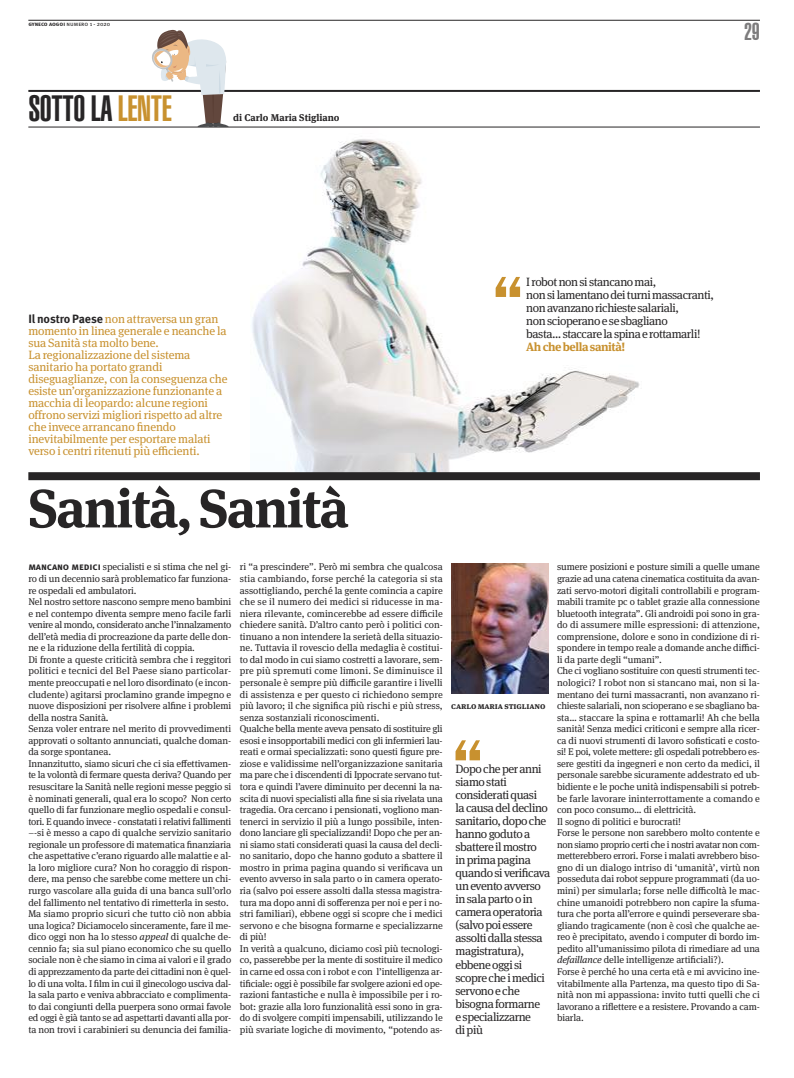
<style>
.page{position:relative;width:794px;height:1078px;background:#fff}
.page>*{position:absolute;margin:0;border:0;box-sizing:border-box;transform-origin:0 0}
.t1{font:700 53.9px "Meta Serif OT";color:#272526}
.t2{font:900 extra-condensed 36px "Helvetica";letter-spacing:-.01em;color:#272526}
.t3{font:900 extra-condensed 24px "Helvetica";color:#7d7c7d}
.t4{font:12px/13px "Meta Serif OT";letter-spacing:-.035em;color:#272526}
.t5{font:12px/12px "Meta Serif OT";letter-spacing:-.01em;color:#c8912f}
.t6{font:700 12px "Meta Serif OT";color:#c8912f}
.t7{font:9.8px/11.6px "Meta Serif OT";letter-spacing:-.01em;color:#272526}
.t8{font:700 9.8px "Meta Serif OT";color:#272526}
.t9{font:700 8.5px "Meta Serif OT";letter-spacing:-.01em;color:#272526}
.t10{font:6px "Meta Pro";color:#272526}
.s1{font-weight:700}
.s2{color:#c8912f}
.s3{font-family:"Meta Pro";font-weight:700;color:#272526}
.s4{font-family:"Meta Pro";font-weight:700;font-size:10px}
.s5{font-style:italic}
</style>
<div class="page">
<img style="left:252px;top:139px;width:388px;height:333px">
<hr style="left:28px;top:20px;width:732px;height:1px;background:#272526">
<hr style="left:28px;top:90px;width:732px;height:2px;background:#272526">
<hr style="left:28px;top:127px;width:732px;height:1px;background:#272526">
<svg style="left:152px;top:30px;width:76px;height:97px"></svg>
<div style="left:28px;top:472px;width:732px;height:8px;background:#272526"></div>
<svg style="left:455px;top:740px;width:25px;height:20px"></svg>
<svg style="left:495px;top:277px;width:25px;height:20px"></svg>
<img style="left:451px;top:563px;width:97px;height:130px">
<p class="t10" style="left:28px;top:22px;width:83px"><span class="s1">gyneco aogoi</span> numero 1 - 2020</p>
<h2 class="t2" style="left:28px;top:95px;width:145px">SOTTO LA <span class="s2">LENTE</span></h2>
<p class="t8" style="left:233px;top:114px;width:108px">di Carlo Maria Stigliano</p>
<p class="t5" style="left:28px;top:313px;width:201px"><span class="s3">Il nostro Paese</span> non attraversa un gran momento in linea generale e neanche la sua Sanità sta molto bene.<br>La regionalizzazione del sistema sanitario ha portato grandi diseguaglianze, con la conseguenza che esiste un’organizzazione funzionante a macchia di leopardo: alcune regioni offrono servizi migliori rispetto ad altre che invece arrancano finendo inevitabilmente per esportare malati verso i centri ritenuti più efficienti.</p>
<h1 class="t1" style="left:28px;top:488px;width:322px">Sanità, Sanità</h1>
<h3 class="t3" style="left:744px;top:23px;width:17px">29</h3>
<p class="t4" style="left:526px;top:276px;width:189px">I robot non si stancano mai,<br>non si lamentano dei turni massacranti, non avanzano richieste salariali,<br>non scioperano e se sbagliano<br>basta… staccare la spina e rottamarli!</p>
<p class="t6" style="left:526px;top:342px;width:101px">Ah che bella sanità!</p>
<p class="t7" style="left:28px;top:562px;width:204px"><span class="s4">mancano medici</span> specialisti e si stima che nel gi&shy;ro di un decennio sarà problematico far funziona&shy;re ospedali ed ambulatori.<br>Nel nostro settore nascono sempre meno bambini e nel contempo diventa sempre meno facile farli venire al mondo, considerato anche l’innalzamento dell’età media di procreazione da parte delle don&shy;ne e la riduzione della fertilità di coppia.<br>Di fronte a queste criticità sembra che i reggitori politici e tecnici del Bel Paese siano particolar&shy;mente preoccupati e nel loro disordinato (e incon&shy;cludente) agitarsi proclamino grande impegno e nuove disposizioni per risolvere alfine i problemi della nostra Sanità.<br>Senza voler entrare nel merito di provvedimenti approvati o soltanto annunciati, qualche doman&shy;da sorge spontanea.<br>Innanzitutto, siamo sicuri che ci sia effettivamen&shy;te la volontà di fermare questa deriva? Quando per resuscitare la Sanità nelle regioni messe peggio si è nominati generali, qual era lo scopo? Non certo quello di far funzionare meglio ospedali e consul&shy;tori. E quando invece - constatati i relativi fallimenti –-si è messo a capo di qualche servizio sanitario regionale un professore di matematica finanziaria che aspettative c’erano riguardo alle malattie e al&shy;la loro migliore cura? Non ho coraggio di rispon&shy;dere, ma penso che sarebbe come mettere un chi&shy;rurgo vascolare alla guida di una banca sull’orlo del fallimento nel tentativo di rimetterla in sesto.<br>Ma siamo proprio sicuri che tutto ciò non abbia una logica? Diciamocelo sinceramente, fare il me&shy;dico oggi non ha lo stesso <span class="s5">appeal</span> di qualche de&shy;cennio fa; sia sul piano economico che su quello sociale non è che siamo in cima ai valori e il grado di apprezzamento da parte dei cittadini non è quel&shy;lo di una volta. I film in cui il ginecologo usciva dal&shy;la sala parto e veniva abbracciato e complimenta&shy;to dai congiunti della puerpera sono ormai favole ed oggi è già tanto se ad aspettarti davanti alla por&shy;ta non trovi i carabinieri su denuncia dei familia-</p>
<p class="t7" style="left:240px;top:562px;width:204px">ri “a prescindere”. Però mi sembra che qualcosa stia cambiando, forse perché la categoria si sta assottigliando, perché la gente comincia a capire che se il numero dei medici si riducesse in ma&shy;niera rilevante, comincerebbe ad essere difficile chiedere sanità. D’altro canto però i politici con&shy;tinuano a non intendere la serietà della situazio&shy;ne. Tuttavia il rovescio della medaglia è costitui&shy;to dal modo in cui siamo costretti a lavorare, sem&shy;pre più spremuti come limoni. Se diminuisce il personale è sempre più difficile garantire i livelli di assistenza e per questo ci richiedono sempre più lavoro; il che significa più rischi e più stress, senza sostanziali riconoscimenti.<br>Qualche bella mente aveva pensato di sostituire gli esosi e insopportabili medici con gli infermieri lau&shy;reati e ormai specializzati: sono questi figure pre&shy;ziose e validissime nell’organizzazione sanitaria ma pare che i discendenti di Ippocrate servano tut&shy;tora e quindi l’avere diminuito per decenni la na&shy;scita di nuovi specialisti alla fine si sia rivelata una tragedia. Ora cercano i pensionati, vogliono man&shy;tenerci in servizio il più a lungo possibile, inten&shy;dono lanciare gli specializzandi! Dopo che per an&shy;ni siamo stati considerati quasi la causa del decli&shy;no sanitario, dopo che hanno goduto a sbattere il mostro in prima pagina quando si verificava un evento avverso in sala parto o in camera operato&shy;ria (salvo poi essere assolti dalla stessa magistra&shy;tura ma dopo anni di sofferenza per noi e per i no&shy;stri familiari), ebbene oggi si scopre che i medici servono e che bisogna formarne e specializzarne di più!<br>In verità a qualcuno, diciamo così più tecnologi&shy;co, passerebbe per la mente di sostituire il medico in carne ed ossa con i robot e con l’intelligenza ar&shy;tificiale: oggi è possibile far svolgere azioni ed ope&shy;razioni fantastiche e nulla è impossibile per i ro&shy;bot: grazie alla loro funzionalità essi sono in gra&shy;do di svolgere compiti impensabili, utilizzando le più svariate logiche di movimento, “potendo as-</p>
<p class="t7" style="left:557px;top:562px;width:204px">sumere posizioni e posture simili a quelle umane grazie ad una catena cinematica costituita da avan&shy;zati servo-motori digitali controllabili e program&shy;mabili tramite pc o tablet grazie alla connessione bluetooth integrata”. Gli androidi poi sono in gra&shy;do di assumere mille espressioni: di attenzione, comprensione, dolore e sono in condizione di ri&shy;spondere in tempo reale a domande anche diffici&shy;li da parte degli “umani”.<br>Che ci vogliano sostituire con questi strumenti tec&shy;nologici? I robot non si stancano mai, non si la&shy;mentano dei turni massacranti, non avanzano ri&shy;chieste salariali, non scioperano e se sbagliano ba&shy;sta… staccare la spina e rottamarli! Ah che bella sanità! Senza medici criticoni e sempre alla ricer&shy;ca di nuovi strumenti di lavoro sofisticati e costo&shy;si! E poi, volete mettere: gli ospedali potrebbero es&shy;sere gestiti da ingegneri e non certo da medici, il personale sarebbe sicuramente addestrato ed ub&shy;bidiente e le poche unità indispensabili si potreb&shy;be farle lavorare ininterrottamente a comando e con poco consumo… di elettricità.<br>Il sogno di politici e burocrati!<br>Forse le persone non sarebbero molto contente e non siamo proprio certi che i nostri avatar non com&shy;metterebbero errori. Forse i malati avrebbero biso&shy;gno di un dialogo intriso di ‘umanità’, virtù non posseduta dai robot seppure programmati (da uo&shy;mini) per simularla; forse nelle difficoltà le mac&shy;chine umanoidi potrebbero non capire la sfuma&shy;tura che porta all’errore e quindi perseverare sba&shy;gliando tragicamente (non è così che qualche ae&shy;reo è precipitato, avendo i computer di bordo im&shy;pedito all’umanissimo pilota di rimediare ad una <span class="s5">defaillance</span> delle intelligenze artificiali?).<br>Forse è perché ho una certa età e mi avvicino ine&shy;vitabilmente alla Partenza, ma questo tipo di Sa&shy;nità non mi appassiona: invito tutti quelli che ci lavorano a riflettere e a resistere. Provando a cam&shy;biarla.</p>
<p class="t9" style="left:451px;top:702px;width:96px">carlo maria stigliano</p>
<p class="t4" style="left:455px;top:763px;width:96px">Dopo che per anni siamo stati considerati quasi<br>la causa del declino sanitario, dopo che hanno goduto a sbattere il mostro<br>in prima pagina quando si verificava un evento avverso in sala parto o in camera operatoria (salvo poi essere assolti dalla stessa magistratura), ebbene oggi si scopre che i medici servono e che bisogna formarne<br>e specializzarne<br>di più</p>
</div>
